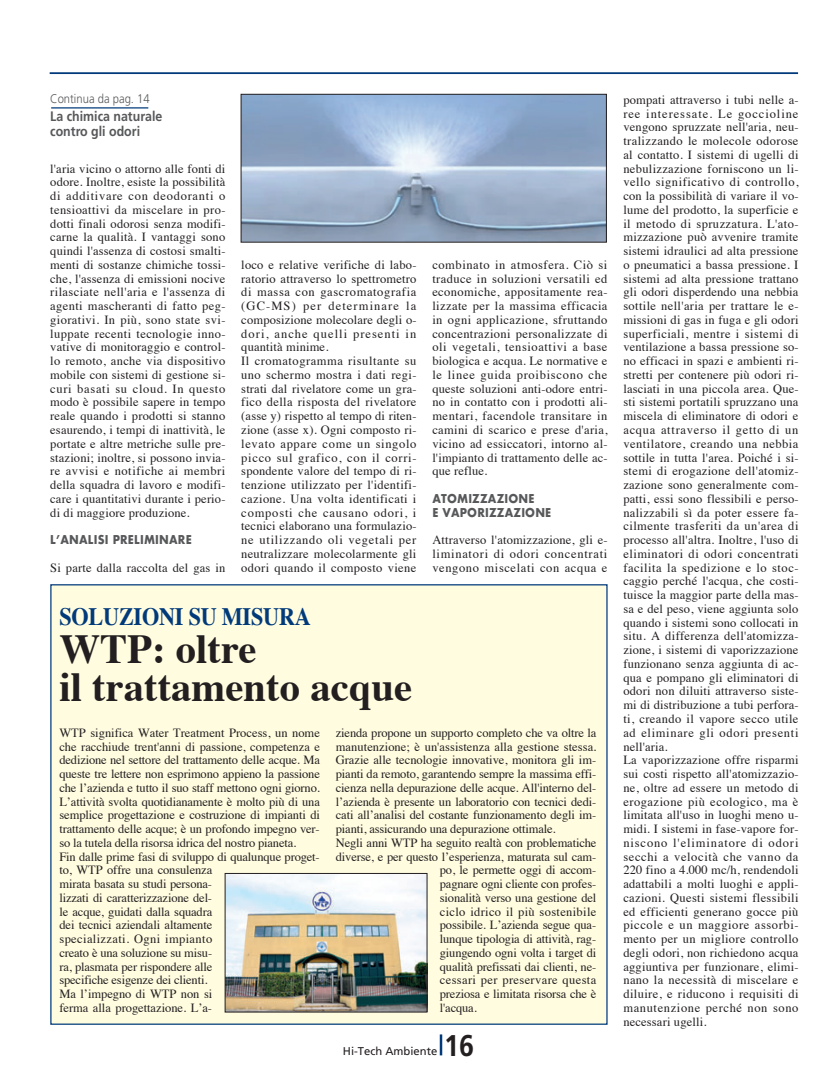
<style>
.page{position:relative;width:830px;height:1078px;background:#fff}
.page>*{position:absolute;margin:0;border:0;box-sizing:border-box;transform-origin:0 0}
.t1{font:700 41.25px "Times";color:#231f20}
.t2{font:700 30px "Frutiger";color:#231f20;scale:.9 1}
.t3{font:700 25px "Times";letter-spacing:-.01em;color:#013a7a;scale:.89 1}
.t4{font:700 13.75px "Frutiger";color:#57585a;scale:.9 1}
.t5{font:12.5px/13.8px "Times";letter-spacing:-.01em;color:#231f20;text-align:justify}
.t6{font:12.5px "Times";letter-spacing:.015em;color:#231f20}
.t7{font:12.5px "Times";letter-spacing:.025em;color:#231f20}
.t8{font:12.5px "Times";letter-spacing:.03em;color:#231f20}
.t9{font:300 12.5px "Frutiger";color:#57585a;scale:.9 1}
.t10{font:700 11.88px "Futura";letter-spacing:.015em;color:#57585a;scale:.9 1}
.t11{font:11.25px "Frutiger";color:#231f20}
</style>
<div class="page">
<hr style="left:50px;top:72px;width:747px;height:2px;background:#013a7a">
<hr style="left:51px;top:107px;width:97px;height:1px;background:#013a7a">
<hr style="left:439px;top:1034px;width:3px;height:21px;background:#013a7a">
<img style="left:243px;top:96px;width:361px;height:144px">
<div style="left:241px;top:94px;width:365px;height:148px;border:1px solid #231f20"></div>
<div style="left:51px;top:585px;width:555px;height:438px;background:#fffce0"></div>
<img style="left:227px;top:874px;width:198px;height:136px">
<div style="left:225px;top:872px;width:202px;height:140px;border:1px solid #231f20"></div>
<p class="t9" style="left:50px;top:94px;width:112px">Continua da pag. 14</p>
<p class="t4" style="left:50px;top:110px;width:126px">La chimica naturale</p>
<p class="t4" style="left:50px;top:125px;width:101px">contro gli odori</p>
<p class="t5" style="left:50px;top:162px;width:177px">l'aria vicino o attorno alle fonti di odore. Inoltre, esiste la possibilità di additivare con deodoranti o tensioattivi da miscelare in pro&shy;dotti finali odorosi senza modifi&shy;carne la qualità. I vantaggi sono quindi l'assenza di costosi smalti&shy;menti di sostanze chimiche tossi&shy;che, l'assenza di emissioni nocive rilasciate nell'aria e l'assenza di agenti mascheranti di fatto peg&shy;giorativi. In più, sono state svi&shy;luppate recenti tecnologie inno&shy;vative di monitoraggio e control&shy;lo remoto, anche via dispositivo mobile con sistemi di gestione si&shy;curi basati su cloud. In questo modo è possibile sapere in tempo reale quando i prodotti si stanno esaurendo, i tempi di inattività, le portate e altre metriche sulle pre&shy;stazioni; inoltre, si possono invia&shy;re avvisi e notifiche ai membri della squadra di lavoro e modifi&shy;care i quantitativi durante i perio&shy;di di maggiore produzione.</p>
<p class="t10" style="left:50px;top:531px;width:159px">L’ANALISI PRELIMINARE</p>
<p class="t6" style="left:50px;top:562px;width:176px">Si parte dalla raccolta del gas in</p>
<p class="t5" style="left:241px;top:259px;width:177px">loco e relative verifiche di labo&shy;ratorio attraverso lo spettrometro di massa con gascromatografia (GC-MS) per determinare la composizione molecolare degli o&shy;dori, anche quelli presenti in quantità minime.</p>
<p class="t5" style="left:241px;top:355px;width:177px">Il cromatogramma risultante su uno schermo mostra i dati regi&shy;strati dal rivelatore come un gra&shy;fico della risposta del rivelatore (asse y) rispetto al tempo di riten&shy;zione (asse x). Ogni composto ri&shy;levato appare come un singolo picco sul grafico, con il corri&shy;spondente valore del tempo di ri&shy;tenzione utilizzato per l'identifi&shy;cazione. Una volta identificati i composti che causano odori, i tecnici elaborano una formulazio&shy;ne utilizzando oli vegetali per neutralizzare molecolarmente gli odori quando il composto viene</p>
<p class="t3" style="left:59px;top:605px;width:284px">SOLUZIONI SU MISURA</p>
<p class="t1" style="left:59px;top:632px;width:198px">WTP: oltre</p>
<p class="t1" style="left:59px;top:669px;width:354px">il trattamento acque</p>
<p class="t5" style="left:432px;top:259px;width:177px">combinato in atmosfera. Ciò si traduce in soluzioni versatili ed economiche, appositamente rea&shy;lizzate per la massima efficacia in ogni applicazione, sfruttando concentrazioni personalizzate di oli vegetali, tensioattivi a base biologica e acqua. Le normative e le linee guida proibiscono che queste soluzioni anti-odore entri&shy;no in contatto con i prodotti ali&shy;mentari, facendole transitare in camini di scarico e prese d'aria, vicino ad essiccatori, intorno al&shy;l'impianto di trattamento delle ac&shy;que reflue.</p>
<p class="t10" style="left:432px;top:490px;width:115px">ATOMIZZAZIONE</p>
<p class="t10" style="left:432px;top:504px;width:134px">E VAPORIZZAZIONE</p>
<p class="t5" style="left:432px;top:534px;width:177px">Attraverso l'atomizzazione, gli e&shy;liminatori di odori concentrati vengono miscelati con acqua e</p>
<p class="t5" style="left:59px;top:726px;width:262px">WTP significa Water Treatment Process, un nome che racchiude trent'anni di passione, competenza e dedizione nel settore del trattamento delle acque. Ma queste tre lettere non esprimono appieno la passione che l’azienda e tutto il suo staff mettono ogni giorno.<br>L’attività svolta quotidianamente è molto più di una semplice progettazione e costruzione di impianti di trattamento delle acque; è un profondo impegno ver&shy;so la tutela della risorsa idrica del nostro pianeta.</p>
<p class="t5" style="left:59px;top:850px;width:262px;text-align:left">Fin dalle prime fasi di sviluppo di qualunque proget&shy;to, WTP offre una consulenza<br>mirata basata su studi persona-<br>lizzati di caratterizzazione del-<br>le acque, guidati dalla squadra<br>dei tecnici aziendali altamente<br>specializzati. Ogni impianto<br>creato è una soluzione su misu-<br>ra, plasmata per rispondere alle<br>specifiche esigenze dei clienti.</p>
<p class="t5" style="left:59px;top:987px;width:154px">Ma l’impegno di WTP non si ferma alla progettazione. L’a-</p>
<p class="t5" style="left:336px;top:726px;width:262px">zienda propone un supporto completo che va oltre la manutenzione; è un'assistenza alla gestione stessa.<br>Grazie alle tecnologie innovative, monitora gli im&shy;pianti da remoto, garantendo sempre la massima effi&shy;cienza nella depurazione delle acque. All'interno del&shy;l’azienda è presente un laboratorio con tecnici dedi&shy;cati all’analisi del costante funzionamento degli im&shy;pianti, assicurando una depurazione ottimale.</p>
<p class="t5" style="left:336px;top:836px;width:262px">Negli anni WTP ha seguito realtà con problematiche</p>
<p class="t5" style="left:336px;top:850px;width:262px">diverse, e per questo l’esperienza, maturata sul cam-</p>
<p class="t5" style="left:439px;top:864px;width:158px">po, le permette oggi di accom-</p>
<p class="t5" style="left:439px;top:877px;width:158px">pagnare ogni cliente con profes-</p>
<p class="t5" style="left:439px;top:891px;width:158px">sionalità verso una gestione del</p>
<p class="t7" style="left:439px;top:906px;width:158px">ciclo idrico il più sostenibile</p>
<p class="t5" style="left:439px;top:919px;width:158px">possibile. L’azienda segue qua-</p>
<p class="t5" style="left:439px;top:932px;width:158px">lunque tipologia di attività, rag-</p>
<p class="t5" style="left:439px;top:946px;width:158px">giungendo ogni volta i target di</p>
<p class="t5" style="left:439px;top:960px;width:158px">qualità prefissati dai clienti, ne-</p>
<p class="t8" style="left:439px;top:974px;width:158px">cessari per preservare questa</p>
<p class="t5" style="left:439px;top:987px;width:158px">preziosa e limitata risorsa che è</p>
<p class="t5" style="left:439px;top:1001px;width:38px">l'acqua.</p>
<p class="t11" style="left:343px;top:1046px;width:96px">Hi-Tech Ambiente</p>
<p class="t2" style="left:444px;top:1032px;width:35px">16</p>
<p class="t5" style="left:623px;top:94px;width:177px">pompati attraverso i tubi nelle a&shy;ree interessate. Le goccioline vengono spruzzate nell'aria, neu&shy;tralizzando le molecole odorose al contatto. I sistemi di ugelli di nebulizzazione forniscono un li&shy;vello significativo di controllo, con la possibilità di variare il vo&shy;lume del prodotto, la superficie e il metodo di spruzzatura. L'ato&shy;mizzazione può avvenire tramite sistemi idraulici ad alta pressione o pneumatici a bassa pressione. I sistemi ad alta pressione trattano gli odori disperdendo una nebbia sottile nell'aria per trattare le e&shy;missioni di gas in fuga e gli odori superficiali, mentre i sistemi di ventilazione a bassa pressione so&shy;no efficaci in spazi e ambienti ri&shy;stretti per contenere più odori ri&shy;lasciati in una piccola area. Que&shy;sti sistemi portatili spruzzano una miscela di eliminatore di odori e acqua attraverso il getto di un ventilatore, creando una nebbia sottile in tutta l'area. Poiché i si&shy;stemi di erogazione dell'atomiz&shy;zazione sono generalmente com&shy;patti, essi sono flessibili e perso&shy;nalizzabili sì da poter essere fa&shy;cilmente trasferiti da un'area di processo all'altra. Inoltre, l'uso di eliminatori di odori concentrati facilita la spedizione e lo stoc&shy;caggio perché l'acqua, che costi&shy;tuisce la maggior parte della mas&shy;sa e del peso, viene aggiunta solo quando i sistemi sono collocati in situ. A differenza dell'atomizza&shy;zione, i sistemi di vaporizzazione funzionano senza aggiunta di ac&shy;qua e pompano gli eliminatori di odori non diluiti attraverso siste&shy;mi di distribuzione a tubi perfora&shy;ti, creando il vapore secco utile ad eliminare gli odori presenti nell'aria.</p>
<p class="t5" style="left:623px;top:754px;width:177px">La vaporizzazione offre risparmi sui costi rispetto all'atomizzazio&shy;ne, oltre ad essere un metodo di erogazione più ecologico, ma è limitata all'uso in luoghi meno u&shy;midi. I sistemi in fase-vapore for&shy;niscono l'eliminatore di odori secchi a velocità che vanno da 220 fino a 4.000 mc/h, rendendoli adattabili a molti luoghi e appli&shy;cazioni. Questi sistemi flessibili ed efficienti generano gocce più piccole e un maggiore assorbi&shy;mento per un migliore controllo degli odori, non richiedono acqua aggiuntiva per funzionare, elimi&shy;nano la necessità di miscelare e diluire, e riducono i requisiti di manutenzione perché non sono necessari ugelli.</p>
</div>
